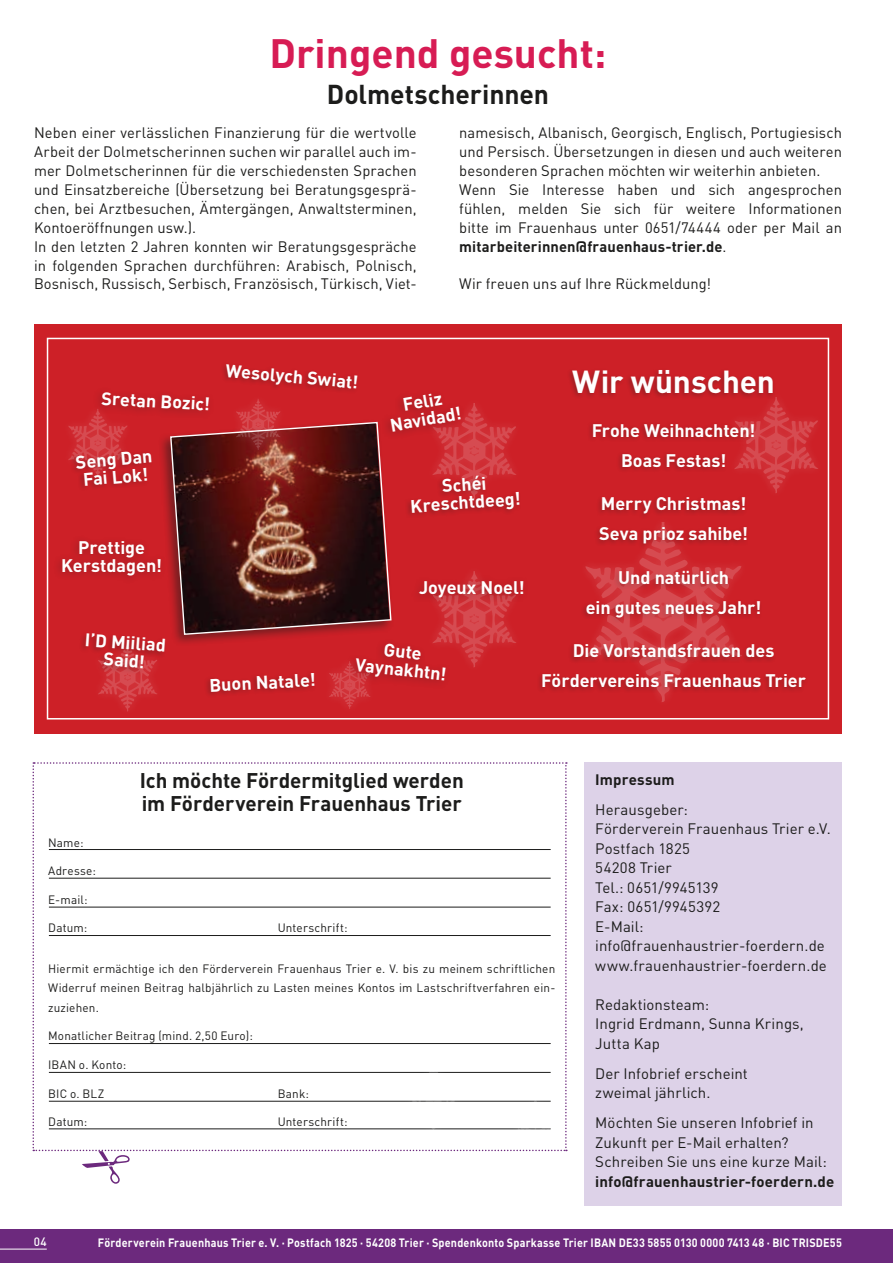
<style>
.page{position:relative;width:893px;height:1263px;background:#fff}
.page>*{position:absolute;margin:0;border:0;box-sizing:border-box;transform-origin:0 0}
.t1{font:700 40.5px "DIN";color:#d71c54}
.t2{font:700 31.5px "DIN";letter-spacing:-.005em;color:#fff}
.t3{font:700 27px "DIN";letter-spacing:-.005em;color:#1c1c1b}
.t4{font:700 21px/22.5px "DIN";letter-spacing:-.005em;color:#1c1c1b}
.t5{font:700 18px/18px "DIN";color:#fff;text-align:center}
.t6{font:15px/18.9px "DIN";letter-spacing:.005em;color:#1c1c1b}
.t7{font:700 15px "DIN";letter-spacing:.01em;color:#1c1c1b}
.t8{font:12px/19.5px "DIN";letter-spacing:.015em;color:#1c1c1b;text-align:justify}
.t9{font:700 12px "DIN";letter-spacing:.015em;color:#fff;scale:.9 1}
.t10{font:500 12px "DIN";color:#fff}
.s1{font-weight:700}
</style>
<div class="page">
<div style="left:0;top:1230px;width:893px;height:33px;background:#6c297d"></div>
<hr style="left:0;top:1249px;width:47px;height:1px;background:#fff">
<div style="left:585px;top:762px;width:257px;height:444px;background:#ddd2e8"></div>
<svg style="left:33px;top:762px;width:534px;height:422px"></svg>
<div style="left:34px;top:324px;width:808px;height:409px;background:#cd2027"></div>
<div style="left:47px;top:338px;width:782px;height:381px;border:2px solid #fff"></div>
<div style="left:158px;top:418px;width:237px;height:229px;background:#1c1c1b;opacity:.5"></div>
<svg style="left:169px;top:421px;width:223px;height:215px;background:#5c211f"></svg>
<div style="left:204px;top:671px;width:113px;height:27px;background:#1c1c1b;opacity:.3"></div>
<div style="left:80px;top:631px;width:87px;height:44px;background:#1c1c1b;opacity:.3"></div>
<div style="left:405px;top:473px;width:117px;height:46px;background:#1c1c1b;opacity:.3"></div>
<div style="left:537px;top:368px;width:271px;height:326px;background:#1c1c1b;opacity:.3"></div>
<div style="left:726px;top:388px;width:100px;height:114px;background:#fff;opacity:.75"></div>
<svg style="left:734px;top:397px;width:84px;height:96px"></svg>
<svg style="left:437px;top:571px;width:79px;height:96px"></svg>
<div style="left:424px;top:394px;width:101px;height:114px;background:#fff;opacity:.75"></div>
<svg style="left:432px;top:403px;width:84px;height:96px"></svg>
<div style="left:90px;top:635px;width:76px;height:85px;background:#fff;opacity:.75"></div>
<svg style="left:98px;top:643px;width:60px;height:68px"></svg>
<div style="left:228px;top:391px;width:61px;height:67px;background:#fff;opacity:.75"></div>
<svg style="left:236px;top:399px;width:45px;height:51px"></svg>
<svg style="left:68px;top:419px;width:60px;height:41px"></svg>
<div style="left:321px;top:653px;width:58px;height:64px;background:#cd2027"></div>
<svg style="left:329px;top:666px;width:42px;height:43px"></svg>
<div style="left:576px;top:513px;width:174px;height:198px;background:#fff;opacity:.75"></div>
<svg style="left:585px;top:522px;width:157px;height:180px"></svg>
<div style="left:220px;top:362px;width:140px;height:33px;background:#1c1c1b;opacity:.3"></div>
<div style="left:70px;top:449px;width:84px;height:43px;background:#1c1c1b;opacity:.3"></div>
<div style="left:347px;top:638px;width:104px;height:52px;background:#1c1c1b;opacity:.3"></div>
<div style="left:381px;top:388px;width:85px;height:52px;background:#1c1c1b;opacity:.3"></div>
<div style="left:410px;top:575px;width:119px;height:32px;background:#1c1c1b;opacity:.3"></div>
<div style="left:53px;top:535px;width:113px;height:50px;background:#1c1c1b;opacity:.3"></div>
<div style="left:92px;top:386px;width:123px;height:34px;background:#1c1c1b;opacity:.3"></div>
<h1 class="t1" style="left:270px;top:27px;width:338px">Dringend gesucht:</h1>
<h3 class="t3" style="left:327px;top:77px;width:224px">Dolmetscherinnen</h3>
<p class="t6" style="left:34px;top:123px;width:384px">Neben einer verlässlichen Finanzierung für die wertvolle Arbeit der Dolmetscherinnen suchen wir parallel auch im&shy;mer Dolmetscherinnen für die verschiedensten Sprachen und Einsatzbereiche (Übersetzung bei Beratungsgesprä&shy;chen, bei Arztbesuchen, Ämtergängen, Anwaltsterminen, Kontoeröffnungen usw.).<br>In den letzten 2 Jahren konnten wir Beratungsgespräche in folgenden Sprachen durchführen: Arabisch, Polnisch, Bosnisch, Russisch, Serbisch, Französisch, Türkisch, Viet-</p>
<p class="t6" style="left:459px;top:123px;width:384px">namesisch, Albanisch, Georgisch, Englisch, Portugiesisch und Persisch. Übersetzungen in diesen und auch weiteren besonderen Sprachen möchten wir weiterhin anbieten.<br>Wenn Sie Interesse haben und sich angesprochen fühlen, melden Sie sich für weitere Informationen bitte im Frauenhaus unter 0651/74444 oder per Mail an <span class="s1">mitarbeiterinnen@frauenhaus-trier.de</span>.</p>
<p class="t6" style="left:459px;top:274px;width:253px">Wir freuen uns auf Ihre Rückmeldung!</p>
<p class="t5" style="left:102px;top:388px;width:110px;rotate:3deg">Sretan Bozic!</p>
<p class="t5" style="left:227px;top:361px;width:134px;rotate:5deg">Wesolych Swiat!</p>
<p class="t5" style="left:75px;top:452px;width:78px;rotate:-5deg">Seng Dan<br>Fai Lok!</p>
<p class="t5" style="left:61px;top:537px;width:102px">Prettige<br>Kerstdagen!</p>
<p class="t5" style="left:385px;top:398px;width:73px;rotate:-10deg">Feliz<br>Navidad!</p>
<p class="t5" style="left:408px;top:478px;width:112px;rotate:-4deg">Schéi<br>Kreschtdeeg!</p>
<p class="t5" style="left:419px;top:577px;width:107px">Joyeux Noel!</p>
<p class="t5" style="left:86px;top:630px;width:83px;rotate:4deg">I’D Miiliad<br>Said!</p>
<p class="t5" style="left:209px;top:675px;width:108px;rotate:-3deg">Buon Natale!</p>
<p class="t5" style="left:358px;top:637px;width:93px;rotate:6deg">Gute<br>Vaynakhtn!</p>
<h2 class="t2" style="left:572px;top:361px;width:204px">Wir wünschen</h2>
<p class="t5" style="left:592px;top:414px;width:165px;line-height:30px">Frohe Weihnachten!<br>Boas Festas!</p>
<p class="t5" style="left:599px;top:488px;width:150px;line-height:30px;text-align:left">Merry Christmas!<br>Seva prioz sahibe!</p>
<p class="t5" style="left:586px;top:562px;width:177px;line-height:30px">Und natürlich<br>ein gutes neues Jahr!</p>
<p class="t5" style="left:541px;top:635px;width:266px;line-height:30px">Die Vorstandsfrauen des<br>Fördervereins Frauenhaus Trier</p>
<h3 class="t4" style="left:140px;top:769px;width:326px">Ich möchte Fördermitglied werden im Förderverein Frauenhaus Trier</h3>
<p class="t8" style="left:48px;top:833px;width:37px">Name:</p>
<p class="t8" style="left:48px;top:861px;width:49px">Adresse:</p>
<p class="t8" style="left:48px;top:890px;width:41px">E-mail:</p>
<p class="t8" style="left:48px;top:918px;width:41px">Datum:</p>
<p class="t8" style="left:278px;top:918px;width:71px">Unterschrift:</p>
<p class="t8" style="left:48px;top:959px;width:509px">Hiermit ermächtige ich den Förderverein Frauenhaus Trier e. V. bis zu meinem schriftlichen Widerruf meinen Beitrag halbjährlich zu Lasten meines Kontos im Lastschriftverfahren ein&shy;zuziehen.</p>
<p class="t8" style="left:48px;top:1026px;width:206px">Monatlicher Beitrag (mind. 2,50 Euro):</p>
<p class="t8" style="left:48px;top:1055px;width:80px">IBAN o. Konto:</p>
<p class="t8" style="left:48px;top:1083px;width:58px">BIC o. BLZ</p>
<p class="t8" style="left:278px;top:1083px;width:33px">Bank:</p>
<p class="t8" style="left:48px;top:1112px;width:41px">Datum:</p>
<p class="t8" style="left:278px;top:1112px;width:71px">Unterschrift:</p>
<p class="t7" style="left:595px;top:769px;width:81px">Impressum</p>
<p class="t6" style="left:595px;top:799px;width:237px;line-height:19.5px">Herausgeber:<br>Förderverein Frauenhaus Trier e.V.<br>Postfach 1825<br>54208 Trier<br>Tel.: 0651/9945139<br>Fax: 0651/9945392<br>E-Mail: info@frauenhaustrier-foerdern.de www.frauenhaustrier-foerdern.de</p>
<p class="t6" style="left:595px;top:994px;width:210px;line-height:19.5px">Redaktionsteam:<br>Ingrid Erdmann, Sunna Krings,<br>Jutta Kap</p>
<p class="t6" style="left:595px;top:1063px;width:154px;line-height:19.5px">Der Infobrief erscheint zweimal jährlich.</p>
<p class="t6" style="left:595px;top:1113px;width:233px;line-height:19.5px">Möchten Sie unseren Infobrief in<br>Zukunft per E-Mail erhalten?<br>Schreiben Sie uns eine kurze Mail:</p>
<p class="t7" style="left:595px;top:1171px;width:240px">info@frauenhaustrier-foerdern.de</p>
<p class="t10" style="left:34px;top:1234px;width:14px">04</p>
<p class="t9" style="left:98px;top:1234px;width:828px">Förderverein Frauenhaus Trier e. V. · Postfach 1825 · 54208 Trier · Spendenkonto Sparkasse Trier IBAN DE33 5855 0130 0000 7413 48 · BIC TRISDE55</p>
</div>
